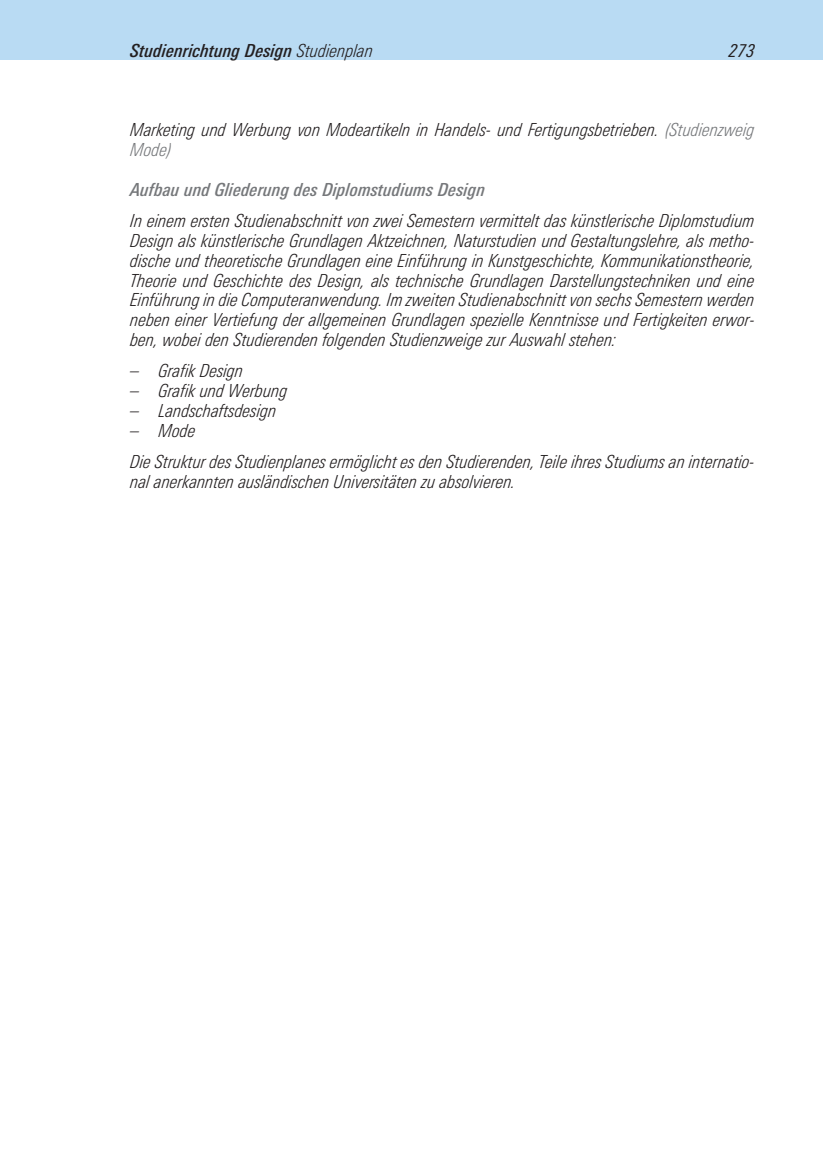
<style>
.page{position:relative;width:823px;height:1163px;background:#fff}
.page>*{position:absolute;margin:0;border:0;box-sizing:border-box;transform-origin:0 0}
.t1{font:italic 300 condensed 18px/19.8px "Linotype Univers";color:#231f20}
.t2{font:italic 500 condensed 18px "Linotype Univers";color:#76787b}
.t3{font:italic 500 condensed 18px "Linotype Univers";color:#231f20}
.t4{font:italic condensed 18px "Linotype Univers";color:#231f20}
.s1{font-weight:300}
.s2{color:#76787b}
</style>
<div class="page">
<div style="left:0;top:0;width:822px;height:60px;background:#b9dbf3"></div>
<p class="t3" style="left:130px;top:43px;width:244px">Studienrichtung Design <span class="s1">Studienplan</span></p>
<p class="t4" style="left:729px;top:43px;width:27px">273</p>
<p class="t1" style="left:130px;top:121px;width:625px">Marketing und Werbung von Modeartikeln in Handels- und Fertigungsbetrieben. <span class="s2">(Studienzweig<br>Mode)</span></p>
<p class="t2" style="left:130px;top:182px;width:356px">Aufbau und Gliederung des Diplomstudiums Design</p>
<p class="t1" style="left:130px;top:212px;width:625px;text-align:justify">In einem ersten Studienabschnitt von zwei Semestern vermittelt das künstlerische Diplomstudium Design als künstlerische Grundlagen Aktzeichnen, Naturstudien und Gestaltungslehre, als metho&shy;dische und theoretische Grundlagen eine Einführung in Kunstgeschichte, Kommunikationstheorie, Theorie und Geschichte des Design, als technische Grundlagen Darstellungstechniken und eine Einführung in die Computeranwendung. Im zweiten Studienabschnitt von sechs Semestern werden neben einer Vertiefung der allgemeinen Grundlagen spezielle Kenntnisse und Fertigkeiten erwor&shy;ben, wobei den Studierenden folgenden Studienzweige zur Auswahl stehen:</p>
<p class="t1" style="left:130px;top:362px;width:114px">– Grafik Design</p>
<p class="t1" style="left:130px;top:382px;width:159px">– Grafik und Werbung</p>
<p class="t1" style="left:130px;top:402px;width:148px">– Landschaftsdesign</p>
<p class="t1" style="left:130px;top:416px;width:625px;line-height:31.2px">– Mode<br>Die Struktur des Studienplanes ermöglicht es den Studierenden, Teile ihres Studiums an internatio-</p>
<p class="t1" style="left:130px;top:473px;width:386px">nal anerkannten ausländischen Universitäten zu absolvieren.</p>
</div>
